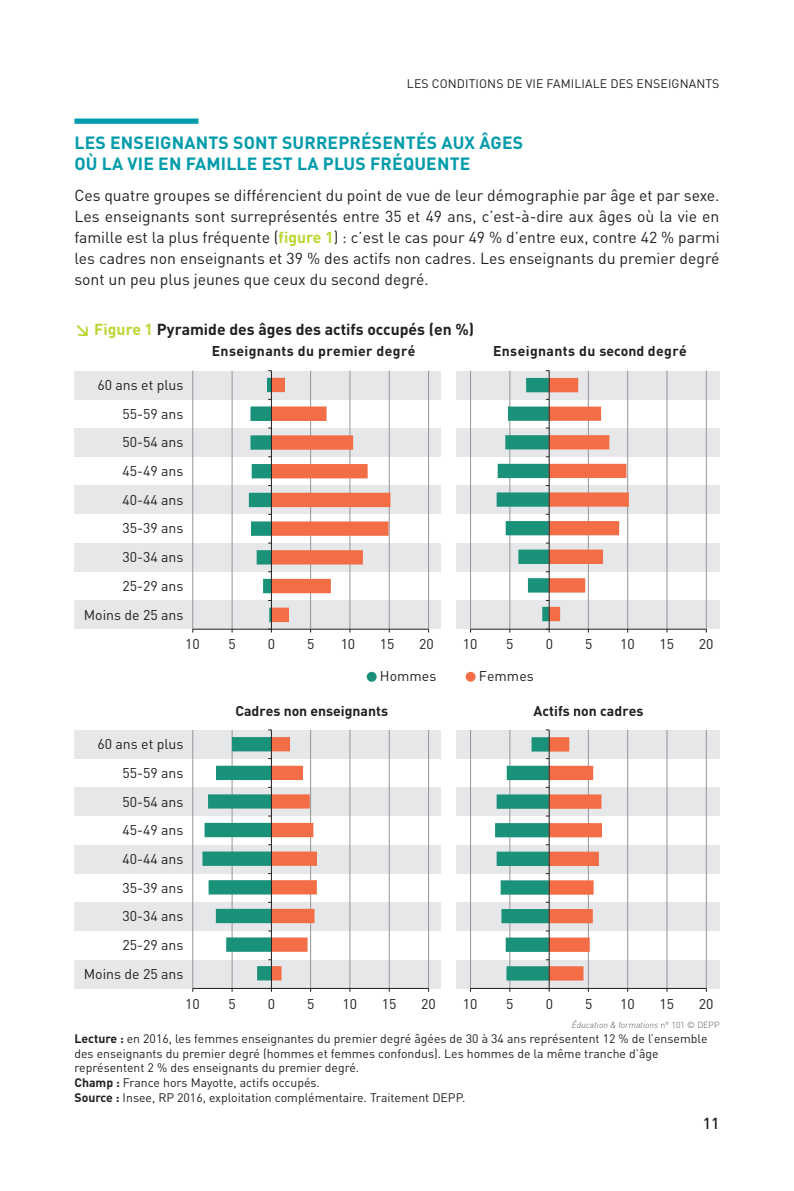
<style>
.page{position:relative;width:794px;height:1191px;background:#fff}
.page>*{position:absolute;margin:0;border:0;box-sizing:border-box;transform-origin:0 0}
.Niveau_1{font:700 17.5px/21px "DINOT";letter-spacing:.01em;color:#009baa}
.Courant{font:15.75px/21px "DINOT";color:#231f20;text-align:justify}
.t1{font:700 15.75px "DINOT";color:#231f20}
.t2{font:500 15.75px "DINOT";color:#231f20}
.t3{font:14px "DINOT";color:#231f20}
.t4{font:700 14px "DINOT";letter-spacing:.02em;color:#231f20}
.t5{font:700 14px "DINOT";color:#231f20}
.Courant-2{font:12.25px/14.7px "DINOT";color:#231f20}
.Titre_courant__droit{font:12.25px "DINOT";letter-spacing:.01em;color:#231f20}
.t6{font:italic 300 8.75px "DINOT";color:#57585a}
.s1{font-weight:700;color:#bcd531}
.s2{color:#bcd531}
.s3{font-style:normal}
.s4{font-weight:700}
</style>
<div class="page">
<div style="left:74px;top:118px;width:124px;height:6px;background:#009baa"></div>
<div style="left:456px;top:371px;width:263px;height:28px;background:#e6e7e9"></div>
<div style="left:456px;top:428px;width:263px;height:29px;background:#e6e7e9"></div>
<div style="left:456px;top:485px;width:263px;height:29px;background:#e6e7e9"></div>
<div style="left:456px;top:543px;width:263px;height:28px;background:#e6e7e9"></div>
<div style="left:456px;top:600px;width:263px;height:29px;background:#e6e7e9"></div>
<div style="left:456px;top:730px;width:263px;height:28px;background:#e6e7e9"></div>
<div style="left:456px;top:787px;width:263px;height:29px;background:#e6e7e9"></div>
<div style="left:456px;top:845px;width:263px;height:28px;background:#e6e7e9"></div>
<div style="left:456px;top:902px;width:263px;height:29px;background:#e6e7e9"></div>
<div style="left:456px;top:959px;width:263px;height:29px;background:#e6e7e9"></div>
<div style="left:74px;top:371px;width:367px;height:28px;background:#e6e7e9"></div>
<div style="left:74px;top:428px;width:367px;height:29px;background:#e6e7e9"></div>
<div style="left:74px;top:485px;width:367px;height:29px;background:#e6e7e9"></div>
<div style="left:74px;top:543px;width:367px;height:28px;background:#e6e7e9"></div>
<div style="left:74px;top:600px;width:367px;height:29px;background:#e6e7e9"></div>
<hr style="left:428px;top:371px;width:1px;height:258px;background:#939598">
<hr style="left:389px;top:371px;width:1px;height:258px;background:#939598">
<hr style="left:350px;top:371px;width:1px;height:258px;background:#939598">
<hr style="left:310px;top:371px;width:1px;height:258px;background:#939598">
<hr style="left:232px;top:371px;width:1px;height:258px;background:#939598">
<hr style="left:192px;top:371px;width:1px;height:258px;background:#939598">
<hr style="left:193px;top:629px;width:235px;height:1px;background:#231f20">
<hr style="left:271px;top:371px;width:1px;height:258px;background:#231f20">
<svg style="left:249px;top:378px;width:141px;height:244px"></svg>
<hr style="left:706px;top:371px;width:1px;height:258px;background:#939598">
<hr style="left:666px;top:371px;width:1px;height:258px;background:#939598">
<hr style="left:627px;top:371px;width:1px;height:258px;background:#939598">
<hr style="left:588px;top:371px;width:1px;height:258px;background:#939598">
<hr style="left:509px;top:371px;width:1px;height:258px;background:#939598">
<hr style="left:470px;top:371px;width:1px;height:258px;background:#939598">
<hr style="left:470px;top:629px;width:236px;height:1px;background:#231f20">
<div style="left:466px;top:672px;width:9px;height:10px;background:#f36e47;border-radius:50%"></div>
<div style="left:367px;top:672px;width:10px;height:10px;background:#1a9179;border-radius:50%"></div>
<div style="left:74px;top:730px;width:367px;height:28px;background:#e6e7e9"></div>
<div style="left:74px;top:787px;width:367px;height:29px;background:#e6e7e9"></div>
<div style="left:74px;top:845px;width:367px;height:28px;background:#e6e7e9"></div>
<div style="left:74px;top:902px;width:367px;height:29px;background:#e6e7e9"></div>
<div style="left:74px;top:959px;width:367px;height:29px;background:#e6e7e9"></div>
<hr style="left:428px;top:730px;width:1px;height:258px;background:#939598">
<hr style="left:389px;top:730px;width:1px;height:258px;background:#939598">
<hr style="left:350px;top:730px;width:1px;height:258px;background:#939598">
<hr style="left:310px;top:730px;width:1px;height:258px;background:#939598">
<hr style="left:232px;top:730px;width:1px;height:258px;background:#939598">
<hr style="left:192px;top:730px;width:1px;height:258px;background:#939598">
<hr style="left:193px;top:988px;width:235px;height:1px;background:#231f20">
<hr style="left:706px;top:730px;width:1px;height:258px;background:#939598">
<hr style="left:666px;top:730px;width:1px;height:258px;background:#939598">
<hr style="left:627px;top:730px;width:1px;height:258px;background:#939598">
<hr style="left:588px;top:730px;width:1px;height:258px;background:#939598">
<hr style="left:509px;top:730px;width:1px;height:258px;background:#939598">
<hr style="left:470px;top:730px;width:1px;height:258px;background:#939598">
<hr style="left:470px;top:988px;width:236px;height:1px;background:#231f20">
<svg style="left:496px;top:378px;width:133px;height:243px"></svg>
<hr style="left:549px;top:371px;width:1px;height:258px;background:#231f20">
<svg style="left:202px;top:737px;width:115px;height:243px"></svg>
<hr style="left:271px;top:730px;width:1px;height:258px;background:#231f20">
<svg style="left:495px;top:737px;width:107px;height:243px"></svg>
<hr style="left:549px;top:730px;width:1px;height:258px;background:#231f20">
<p class="Titre_courant__droit" style="left:407px;top:75px;width:314px">LES CONDITIONS DE VIE FAMILIALE DES ENSEIGNANTS</p>
<p class="Niveau_1" style="left:74px;top:131px;width:450px">LES ENSEIGNANTS SONT SURREPRÉSENTÉS AUX ÂGES<br>OÙ LA VIE EN FAMILLE EST LA PLUS FRÉQUENTE</p>
<p class="Courant" style="left:74px;top:184px;width:646px">Ces quatre groupes se différencient du point de vue de leur démographie par âge et par sexe.<br>Les enseignants sont surreprésentés entre 35 et 49 ans, c’est-à-dire aux âges où la vie en famille est la plus fréquente (<span class="s1">figure 1</span>) : c’est le cas pour 49 % d’entre eux, contre 42 % parmi les cadres non enseignants et 39 % des actifs non cadres. Les enseignants du premier degré sont un peu plus jeunes que ceux du second degré.</p>
<p class="t1" style="left:74px;top:319px;width:401px"><span class="s2">↘ Figure 1</span> Pyramide des âges des actifs occupés (en %)</p>
<p class="t3" style="left:97px;top:376px;width:87px">60 ans et plus</p>
<p class="t3" style="left:122px;top:405px;width:62px">55-59 ans</p>
<p class="t3" style="left:122px;top:433px;width:62px">50-54 ans</p>
<p class="t3" style="left:122px;top:462px;width:62px">45-49 ans</p>
<p class="t3" style="left:122px;top:491px;width:62px">40-44 ans</p>
<p class="t3" style="left:122px;top:519px;width:62px">35-39 ans</p>
<p class="t3" style="left:122px;top:548px;width:62px">30-34 ans</p>
<p class="t3" style="left:122px;top:577px;width:62px">25-29 ans</p>
<p class="t3" style="left:84px;top:606px;width:101px">Moins de 25 ans</p>
<p class="t4" style="left:212px;top:342px;width:205px">Enseignants du premier degré</p>
<p class="t3" style="left:185px;top:635px;width:16px">10</p>
<p class="t3" style="left:228px;top:635px;width:9px">5</p>
<p class="t3" style="left:268px;top:635px;width:9px">0</p>
<p class="t3" style="left:307px;top:635px;width:9px">5</p>
<p class="t3" style="left:341px;top:635px;width:16px">10</p>
<p class="t3" style="left:380px;top:635px;width:16px">15</p>
<p class="t3" style="left:419px;top:635px;width:16px">20</p>
<p class="t4" style="left:493px;top:342px;width:195px">Enseignants du second degré</p>
<p class="t3" style="left:463px;top:635px;width:16px">10</p>
<p class="t3" style="left:506px;top:635px;width:9px">5</p>
<p class="t3" style="left:546px;top:635px;width:9px">0</p>
<p class="t3" style="left:585px;top:635px;width:9px">5</p>
<p class="t3" style="left:620px;top:635px;width:16px">10</p>
<p class="t3" style="left:659px;top:635px;width:16px">15</p>
<p class="t3" style="left:699px;top:635px;width:16px">20</p>
<p class="t3" style="left:380px;top:667px;width:58px">Hommes</p>
<p class="t3" style="left:479px;top:667px;width:56px">Femmes</p>
<p class="t3" style="left:97px;top:735px;width:87px">60 ans et plus</p>
<p class="t3" style="left:122px;top:764px;width:62px">55-59 ans</p>
<p class="t3" style="left:122px;top:792px;width:62px">50-54 ans</p>
<p class="t3" style="left:122px;top:821px;width:62px">45-49 ans</p>
<p class="t3" style="left:122px;top:850px;width:62px">40-44 ans</p>
<p class="t3" style="left:122px;top:879px;width:62px">35-39 ans</p>
<p class="t3" style="left:122px;top:907px;width:62px">30-34 ans</p>
<p class="t3" style="left:122px;top:936px;width:62px">25-29 ans</p>
<p class="t3" style="left:84px;top:965px;width:101px">Moins de 25 ans</p>
<p class="t5" style="left:235px;top:701px;width:154px">Cadres non enseignants</p>
<p class="t3" style="left:185px;top:995px;width:16px">10</p>
<p class="t3" style="left:228px;top:995px;width:9px">5</p>
<p class="t3" style="left:268px;top:995px;width:9px">0</p>
<p class="t3" style="left:307px;top:995px;width:9px">5</p>
<p class="t3" style="left:342px;top:995px;width:16px">10</p>
<p class="t3" style="left:382px;top:995px;width:16px">15</p>
<p class="t3" style="left:421px;top:995px;width:16px">20</p>
<p class="t5" style="left:533px;top:701px;width:111px">Actifs non cadres</p>
<p class="t3" style="left:463px;top:995px;width:16px">10</p>
<p class="t3" style="left:506px;top:995px;width:9px">5</p>
<p class="t3" style="left:546px;top:995px;width:9px">0</p>
<p class="t3" style="left:585px;top:995px;width:9px">5</p>
<p class="t3" style="left:620px;top:995px;width:16px">10</p>
<p class="t3" style="left:659px;top:995px;width:16px">15</p>
<p class="t3" style="left:699px;top:995px;width:16px">20</p>
<p class="t6" style="left:572px;top:1019px;width:149px">Éducation &amp; formations <span class="s3">n° 101 © DEPP</span></p>
<p class="Courant-2" style="left:74px;top:1030px;width:634px"><span class="s4">Lecture :</span> en 2016, les femmes enseignantes du premier degré âgées de 30 à 34 ans représentent 12 % de l’ensemble des enseignants du premier degré (hommes et femmes confondus). Les hommes de la même tranche d’âge représentent 2 % des enseignants du premier degré.</p>
<p class="Courant-2" style="left:74px;top:1075px;width:247px"><span class="s4">Champ :</span> France hors Mayotte, actifs occupés.</p>
<p class="Courant-2" style="left:74px;top:1089px;width:392px"><span class="s4">Source :</span> Insee, RP 2016, exploitation complémentaire. Traitement DEPP.</p>
<p class="t2" style="left:703px;top:1112px;width:18px">11</p>
</div>
